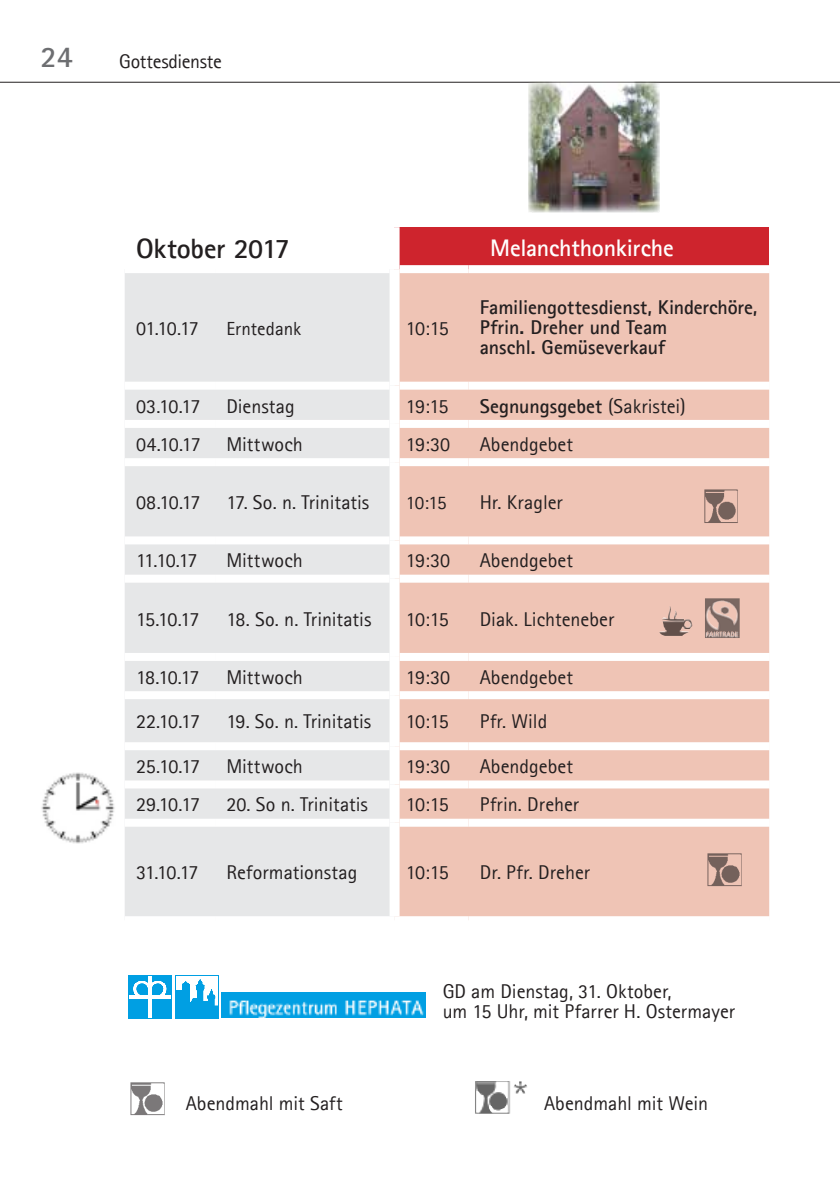
<style>
.page{position:relative;width:840px;height:1191px;background:#fff}
.page>*{position:absolute;margin:0;border:0;box-sizing:border-box;transform-origin:0 0}
.t1{font:700 30px "Agfa Rotis Sans Serif";color:#6d6e71}
.t2{font:700 28px "Agfa Rotis Sans Serif";letter-spacing:-.005em;color:#231f20}
.t3{font:700 24px "Agfa Rotis Sans Serif";letter-spacing:-.01em;color:#fff}
.t4{font:20px/20px "Agfa Rotis Sans Serif";color:#231f20}
.t5{font:700 20px/20px "Agfa Rotis Sans Serif";color:#231f20}
.t6{font:19.8px "Agfa Rotis Sans Serif";letter-spacing:-.015em;color:#231f20}
.t7{font:19px "Agfa Rotis Sans Serif";color:#231f20}
.s1{font-weight:400}
</style>
<div class="page">
<hr style="left:0;top:82px;width:839px;height:1px;background:#231f20">
<div style="left:394px;top:227px;width:374px;height:42px;background:#ce242d"></div>
<div style="left:125px;top:273px;width:264px;height:643px;background:#e6e7e8"></div>
<div style="left:399px;top:273px;width:369px;height:643px;background:#efc4b5"></div>
<div style="left:399px;top:265px;width:69px;height:8px;background:#fff"></div>
<div style="left:468px;top:265px;width:300px;height:8px;background:#fff"></div>
<div style="left:125px;top:382px;width:90px;height:8px;background:#fff"></div>
<div style="left:215px;top:382px;width:174px;height:8px;background:#fff"></div>
<div style="left:399px;top:382px;width:69px;height:8px;background:#fff"></div>
<div style="left:468px;top:382px;width:300px;height:8px;background:#fff"></div>
<div style="left:125px;top:420px;width:90px;height:8px;background:#fff"></div>
<div style="left:215px;top:420px;width:174px;height:8px;background:#fff"></div>
<div style="left:399px;top:420px;width:69px;height:8px;background:#fff"></div>
<div style="left:468px;top:420px;width:300px;height:8px;background:#fff"></div>
<div style="left:125px;top:458px;width:90px;height:8px;background:#fff"></div>
<div style="left:215px;top:458px;width:174px;height:8px;background:#fff"></div>
<div style="left:399px;top:458px;width:69px;height:8px;background:#fff"></div>
<div style="left:468px;top:458px;width:300px;height:8px;background:#fff"></div>
<div style="left:125px;top:536px;width:90px;height:8px;background:#fff"></div>
<div style="left:215px;top:536px;width:174px;height:8px;background:#fff"></div>
<div style="left:399px;top:536px;width:69px;height:8px;background:#fff"></div>
<div style="left:468px;top:536px;width:300px;height:8px;background:#fff"></div>
<div style="left:125px;top:574px;width:90px;height:8px;background:#fff"></div>
<div style="left:215px;top:574px;width:174px;height:8px;background:#fff"></div>
<div style="left:399px;top:574px;width:69px;height:8px;background:#fff"></div>
<div style="left:468px;top:574px;width:300px;height:8px;background:#fff"></div>
<div style="left:125px;top:653px;width:90px;height:8px;background:#fff"></div>
<div style="left:215px;top:653px;width:174px;height:8px;background:#fff"></div>
<div style="left:399px;top:653px;width:69px;height:8px;background:#fff"></div>
<div style="left:468px;top:653px;width:300px;height:8px;background:#fff"></div>
<div style="left:125px;top:691px;width:90px;height:8px;background:#fff"></div>
<div style="left:215px;top:691px;width:174px;height:8px;background:#fff"></div>
<div style="left:399px;top:691px;width:69px;height:8px;background:#fff"></div>
<div style="left:468px;top:691px;width:300px;height:8px;background:#fff"></div>
<div style="left:125px;top:742px;width:90px;height:8px;background:#fff"></div>
<div style="left:215px;top:742px;width:174px;height:8px;background:#fff"></div>
<div style="left:399px;top:742px;width:69px;height:8px;background:#fff"></div>
<div style="left:468px;top:742px;width:300px;height:8px;background:#fff"></div>
<div style="left:125px;top:780px;width:90px;height:8px;background:#fff"></div>
<div style="left:215px;top:780px;width:174px;height:8px;background:#fff"></div>
<div style="left:399px;top:780px;width:69px;height:8px;background:#fff"></div>
<div style="left:468px;top:780px;width:300px;height:8px;background:#fff"></div>
<div style="left:125px;top:818px;width:90px;height:8px;background:#fff"></div>
<div style="left:215px;top:818px;width:174px;height:8px;background:#fff"></div>
<div style="left:399px;top:818px;width:69px;height:8px;background:#fff"></div>
<div style="left:468px;top:818px;width:300px;height:8px;background:#fff"></div>
<div style="left:389px;top:227px;width:10px;height:42px;background:#fff"></div>
<img style="left:527px;top:81px;width:132px;height:131px">
<img style="left:130px;top:1082px;width:35px;height:34px">
<img style="left:475px;top:1081px;width:52px;height:32px">
<img style="left:128px;top:975px;width:91px;height:44px">
<img style="left:221px;top:992px;width:204px;height:25px">
<img style="left:700px;top:485px;width:39px;height:40px">
<img style="left:704px;top:849px;width:39px;height:40px">
<img style="left:658px;top:606px;width:33px;height:30px">
<img style="left:704px;top:598px;width:35px;height:40px">
<img style="left:41px;top:772px;width:74px;height:71px">
<h1 class="t1" style="left:41px;top:38px;width:34px">24</h1>
<p class="t6" style="left:119px;top:50px;width:104px">Gottesdienste</p>
<h2 class="t2" style="left:136px;top:231px;width:155px">Oktober 2017</h2>
<p class="t3" style="left:490px;top:233px;width:185px">Melanchthonkirche</p>
<p class="t4" style="left:136px;top:318px;width:64px">01.10.17</p>
<p class="t7" style="left:226px;top:317px;width:76px">Erntedank</p>
<p class="t4" style="left:405px;top:318px;width:44px">10:15</p>
<p class="t5" style="left:479px;top:297px;width:279px">Familiengottesdienst, Kinderchöre,<br>Pfrin. Dreher und Team<br>anschl. Gemüseverkauf</p>
<p class="t4" style="left:136px;top:396px;width:66px">03.10.17</p>
<p class="t4" style="left:226px;top:396px;width:70px">Dienstag</p>
<p class="t4" style="left:405px;top:396px;width:44px">19:15</p>
<p class="t5" style="left:479px;top:395px;width:207px">Segnungsgebet <span class="s1">(Sakristei)</span></p>
<p class="t4" style="left:136px;top:434px;width:66px">04.10.17</p>
<p class="t4" style="left:226px;top:434px;width:78px">Mittwoch</p>
<p class="t4" style="left:405px;top:434px;width:46px">19:30</p>
<p class="t4" style="left:479px;top:434px;width:95px">Abendgebet</p>
<p class="t4" style="left:136px;top:492px;width:66px">08.10.17</p>
<p class="t4" style="left:226px;top:492px;width:144px">17. So. n. Trinitatis</p>
<p class="t7" style="left:405px;top:491px;width:42px">10:15</p>
<p class="t4" style="left:479px;top:492px;width:85px">Hr. Kragler</p>
<p class="t4" style="left:136px;top:550px;width:63px">11.10.17</p>
<p class="t4" style="left:226px;top:550px;width:78px">Mittwoch</p>
<p class="t4" style="left:405px;top:550px;width:46px">19:30</p>
<p class="t4" style="left:479px;top:550px;width:95px">Abendgebet</p>
<p class="t4" style="left:136px;top:608px;width:65px">15.10.17</p>
<p class="t4" style="left:226px;top:608px;width:146px">18. So. n. Trinitatis</p>
<p class="t4" style="left:405px;top:608px;width:44px">10:15</p>
<p class="t4" style="left:479px;top:608px;width:136px">Diak. Lichteneber</p>
<p class="t4" style="left:136px;top:667px;width:65px">18.10.17</p>
<p class="t4" style="left:226px;top:667px;width:78px">Mittwoch</p>
<p class="t4" style="left:405px;top:667px;width:46px">19:30</p>
<p class="t4" style="left:479px;top:667px;width:95px">Abendgebet</p>
<p class="t4" style="left:136px;top:711px;width:65px">22.10.17</p>
<p class="t4" style="left:226px;top:711px;width:146px">19. So. n. Trinitatis</p>
<p class="t4" style="left:405px;top:711px;width:44px">10:15</p>
<p class="t4" style="left:479px;top:711px;width:69px">Pfr. Wild</p>
<p class="t4" style="left:136px;top:756px;width:66px">25.10.17</p>
<p class="t4" style="left:226px;top:756px;width:78px">Mittwoch</p>
<p class="t4" style="left:405px;top:756px;width:46px">19:30</p>
<p class="t4" style="left:479px;top:756px;width:95px">Abendgebet</p>
<p class="t4" style="left:136px;top:794px;width:66px">29.10.17</p>
<p class="t4" style="left:226px;top:794px;width:143px">20. So n. Trinitatis</p>
<p class="t4" style="left:405px;top:794px;width:44px">10:15</p>
<p class="t4" style="left:479px;top:794px;width:101px">Pfrin. Dreher</p>
<p class="t4" style="left:136px;top:862px;width:64px">31.10.17</p>
<p class="t4" style="left:226px;top:862px;width:132px">Reformationstag</p>
<p class="t4" style="left:405px;top:862px;width:44px">10:15</p>
<p class="t4" style="left:479px;top:862px;width:112px">Dr. Pfr. Dreher</p>
<p class="t4" style="left:442px;top:980px;width:294px">GD am Dienstag, 31. Oktober,<br>um 15 Uhr, mit Pfarrer H. Ostermayer</p>
<p class="t4" style="left:186px;top:1093px;width:158px">Abendmahl mit Saft</p>
<p class="t4" style="left:544px;top:1093px;width:165px">Abendmahl mit Wein</p>
</div>
